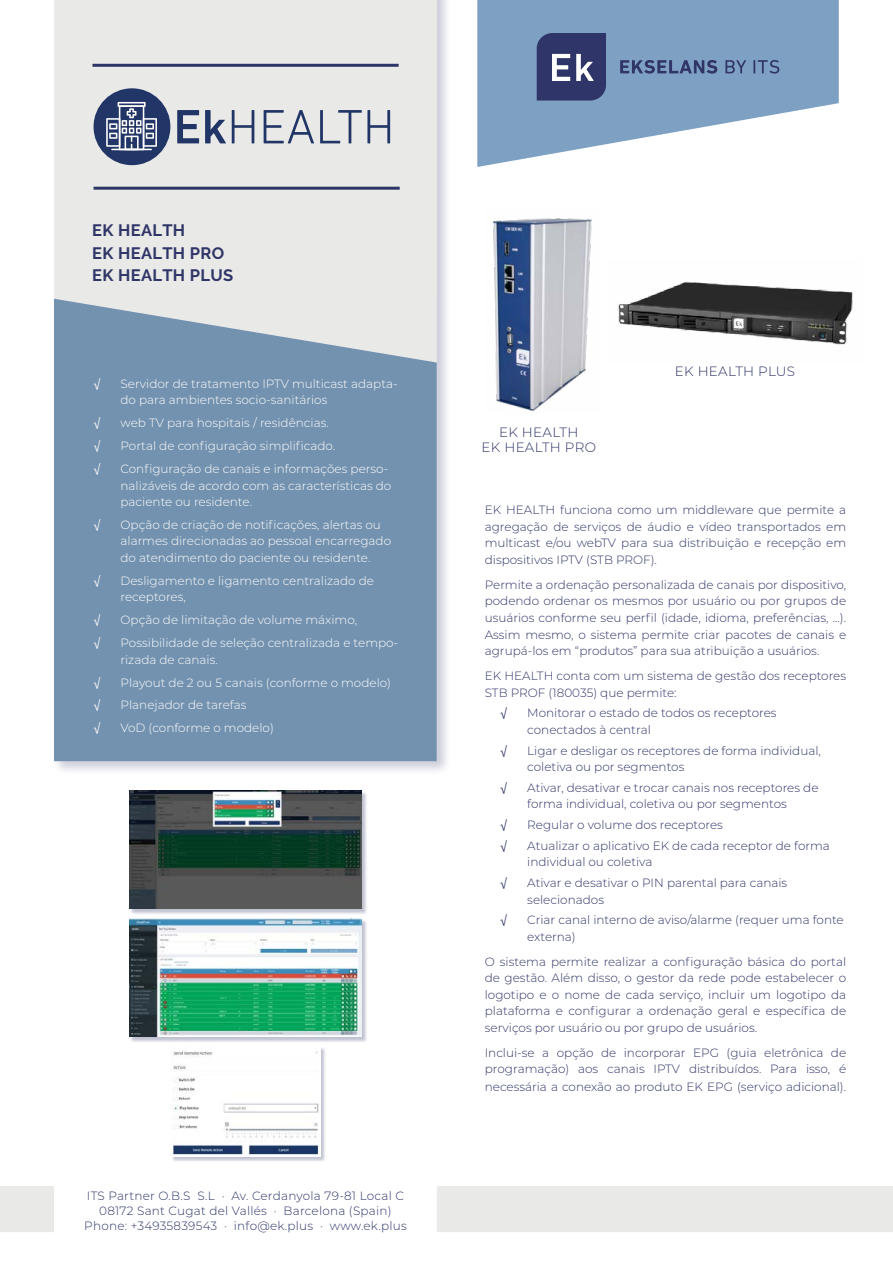
<style>
.page{position:relative;width:893px;height:1263px;background:#fff}
.page>*{position:absolute;margin:0;border:0;box-sizing:border-box;transform-origin:0 0}
.t1{font:700 16.5px/22.5px "Raleway";letter-spacing:.02em;color:#303568}
.t2{font:300 13.5px/15px "Montserrat";letter-spacing:.02em;color:#303568;text-align:center}
.t3{font:300 12px/16.5px "Montserrat";color:#303568}
.t4{font:300 12px/16.5px "Montserrat";color:#fff}
.t5{font:300 12px/15px "Montserrat";letter-spacing:.02em;color:#2d3568;text-align:center}
.t6{font:12px "Helvetica Neue LT Std";color:#fff}
.t7{font:12px "Helvetica Neue LT Std";color:#303568}
</style>
<div class="page">
<div style="left:52px;top:0;width:399px;height:776px;background:#303568;opacity:.25"></div>
<div style="left:54px;top:0;width:383px;height:299px;background:#e9e9e7"></div>
<div style="left:0;top:1186px;width:54px;height:46px;background:#e9e9e7"></div>
<div style="left:437px;top:1186px;width:456px;height:46px;background:#e9e9e7"></div>
<svg style="left:54px;top:299px;width:383px;height:462px;fill:#7392af"></svg>
<hr style="left:92px;top:64px;width:307px;height:3px;background:#2d3568">
<hr style="left:94px;top:187px;width:306px;height:3px;background:#2d3568">
<svg style="left:477px;top:0;width:362px;height:167px;fill:#7ea0c2"></svg>
<svg style="left:537px;top:33px;width:69px;height:68px"></svg>
<svg style="left:620px;top:60px;width:97px;height:14px"></svg>
<svg style="left:725px;top:60px;width:21px;height:13px"></svg>
<svg style="left:753px;top:60px;width:26px;height:14px"></svg>
<div style="left:130px;top:919px;width:238px;height:123px;background:#303568;opacity:.3"></div>
<img style="left:129px;top:918px;width:233px;height:118px">
<div style="left:130px;top:791px;width:238px;height:124px;background:#303568;opacity:.3"></div>
<img style="left:129px;top:790px;width:233px;height:119px">
<div style="left:172px;top:1047px;width:154px;height:115px;background:#303568;opacity:.3"></div>
<img style="left:172px;top:1047px;width:148px;height:109px">
<img style="left:492px;top:218px;width:100px;height:193px">
<svg style="left:177px;top:110px;width:22px;height:33px"></svg>
<svg style="left:205px;top:110px;width:21px;height:33px"></svg>
<svg style="left:232px;top:110px;width:22px;height:33px"></svg>
<svg style="left:264px;top:110px;width:50px;height:33px"></svg>
<svg style="left:320px;top:110px;width:70px;height:33px"></svg>
<div style="left:94px;top:88px;width:76px;height:77px;background:#213666;border-radius:50%"></div>
<svg style="left:106px;top:102px;width:51px;height:47px"></svg>
<hr style="left:111px;top:149px;width:41px;height:1px;background:#fff">
<img style="left:618px;top:281px;width:235px;height:64px">
<h1 class="t1" style="left:92px;top:219px;width:143px">EK HEALTH<br>EK HEALTH PRO<br>EK HEALTH PLUS</h1>
<p class="t6" style="left:94px;top:376px;width:8px">√</p>
<p class="t4" style="left:121px;top:375px;width:279px">Servidor de tratamento IPTV multicast adapta&shy;do para ambientes socio-sanitários</p>
<p class="t6" style="left:94px;top:416px;width:8px">√</p>
<p class="t4" style="left:121px;top:414px;width:210px">web TV para hospitais / residências.</p>
<p class="t6" style="left:94px;top:439px;width:8px">√</p>
<p class="t4" style="left:121px;top:437px;width:216px">Portal de configuração simplificado.</p>
<p class="t6" style="left:94px;top:462px;width:8px">√</p>
<p class="t4" style="left:121px;top:460px;width:272px">Configuração de canais e informações perso&shy;nalizáveis de acordo com as características do paciente ou residente.</p>
<p class="t6" style="left:94px;top:518px;width:8px">√</p>
<p class="t4" style="left:121px;top:516px;width:272px">Opção de criação de notificações, alertas ou alarmes direcionadas ao pessoal encarregado do atendimento do paciente ou residente.</p>
<p class="t6" style="left:94px;top:573px;width:8px">√</p>
<p class="t4" style="left:121px;top:572px;width:255px">Desligamento e ligamento centralizado de receptores,</p>
<p class="t6" style="left:94px;top:613px;width:8px">√</p>
<p class="t4" style="left:121px;top:611px;width:238px">Opção de limitação de volume máximo,</p>
<p class="t6" style="left:94px;top:636px;width:8px">√</p>
<p class="t4" style="left:121px;top:634px;width:279px">Possibilidade de seleção centralizada e tempo&shy;rizada de canais.</p>
<p class="t6" style="left:94px;top:675px;width:8px">√</p>
<p class="t4" style="left:121px;top:674px;width:272px">Playout de 2 ou 5 canais (conforme o modelo)</p>
<p class="t6" style="left:94px;top:698px;width:8px">√</p>
<p class="t4" style="left:121px;top:696px;width:127px">Planejador de tarefas</p>
<p class="t6" style="left:94px;top:721px;width:8px">√</p>
<p class="t4" style="left:121px;top:719px;width:155px">VoD (conforme o modelo)</p>
<p class="t5" style="left:84px;top:1187px;width:324px">ITS Partner O.B.S S.L · Av. Cerdanyola 79-81 Local C<br>08172 Sant Cugat del Vallés · Barcelona (Spain)<br>Phone: +34935839543 · info@ek.plus · www.ek.plus</p>
<p class="t2" style="left:482px;top:424px;width:116px">EK HEALTH<br>EK HEALTH PRO</p>
<p class="t2" style="left:675px;top:363px;width:122px">EK HEALTH PLUS</p>
<p class="t3" style="left:485px;top:502px;width:363px;text-align:justify">EK HEALTH funciona como um middleware que permite a agregação de serviços de áudio e vídeo transportados em multicast e/ou webTV para sua distribuição e recepção em dispositivos IPTV (STB PROF).</p>
<p class="t3" style="left:485px;top:576px;width:363px;text-align:justify">Permite a ordenação personalizada de canais por dispositivo, podendo ordenar os mesmos por usuário ou por grupos de usuários conforme seu perfil (idade, idioma, preferências, ...).<br>Assim mesmo, o sistema permite criar pacotes de canais e agrupá-los em “produtos” para sua atribuição a usuários.</p>
<p class="t3" style="left:485px;top:667px;width:363px">EK HEALTH conta com um sistema de gestão dos receptores<br>STB PROF (180035) que permite:</p>
<p class="t7" style="left:500px;top:706px;width:8px">√</p>
<p class="t3" style="left:527px;top:704px;width:251px">Monitorar o estado de todos os receptores conectados à central</p>
<p class="t7" style="left:500px;top:743px;width:8px">√</p>
<p class="t3" style="left:527px;top:742px;width:295px">Ligar e desligar os receptores de forma individual, coletiva ou por segmentos</p>
<p class="t7" style="left:500px;top:780px;width:8px">√</p>
<p class="t3" style="left:527px;top:779px;width:293px">Ativar, desativar e trocar canais nos receptores de forma individual, coletiva ou por segmentos</p>
<p class="t7" style="left:500px;top:817px;width:8px">√</p>
<p class="t3" style="left:527px;top:816px;width:197px">Regular o volume dos receptores</p>
<p class="t7" style="left:500px;top:838px;width:8px">√</p>
<p class="t3" style="left:527px;top:837px;width:304px">Atualizar o aplicativo EK de cada receptor de forma individual ou coletiva</p>
<p class="t7" style="left:500px;top:875px;width:8px">√</p>
<p class="t3" style="left:527px;top:874px;width:261px">Ativar e desativar o PIN parental para canais selecionados</p>
<p class="t7" style="left:500px;top:913px;width:8px">√</p>
<p class="t3" style="left:527px;top:911px;width:318px">Criar canal interno de aviso/alarme (requer uma fonte externa)</p>
<p class="t3" style="left:485px;top:953px;width:363px;text-align:justify">O sistema permite realizar a configuração básica do portal de gestão. Além disso, o gestor da rede pode estabelecer o logotipo e o nome de cada serviço, incluir um logotipo da plataforma e configurar a ordenação geral e específica de serviços por usuário ou por grupo de usuários.</p>
<p class="t3" style="left:485px;top:1044px;width:363px">Inclui-se a opção de incorporar EPG (guia eletrônica de programação) aos canais IPTV distribuídos. Para isso, é</p>
<p class="t3" style="left:485px;top:1078px;width:363px">necessária a conexão ao produto EK EPG (serviço adicional).</p>
</div>
